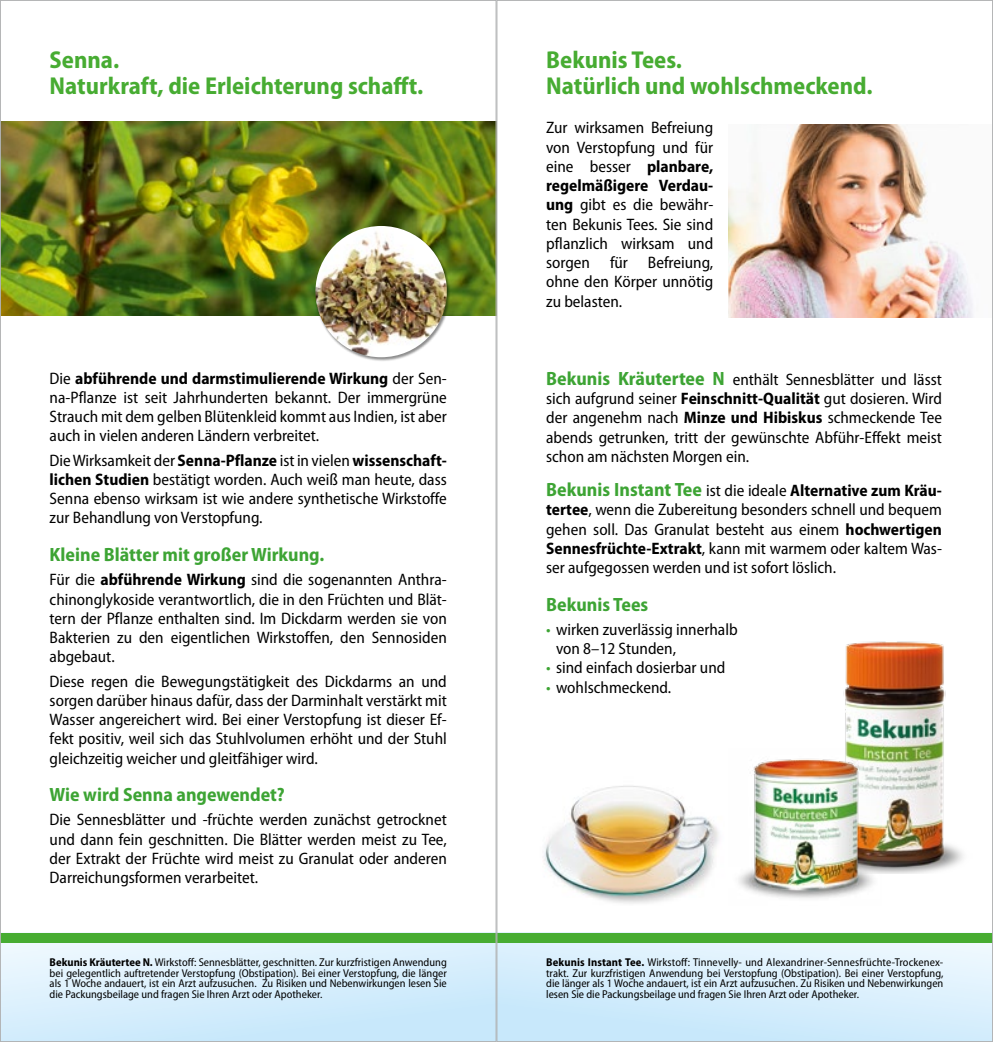
<style>
.page{position:relative;width:993px;height:1042px;background:#fff}
.page>*{position:absolute;margin:0;border:0;box-sizing:border-box;transform-origin:0 0}
.t1{font:700 semi-condensed 24.5px/26.2px "Myriad Pro";color:#47ac32}
.t2{font:700 semi-condensed 19.25px "Myriad Pro";color:#3da434}
.t3{font:semi-condensed 16.62px/19.2px "Myriad Pro";color:#000;text-align:justify}
.t4{font:semi-condensed 11.38px/10.5px "Myriad Pro";color:#000;text-align:justify}
.s1{font-weight:700}
.s2{font-weight:700;font-size:19.25px;color:#3da434}
.s3{color:#3da434}
</style>
<div class="page">
<svg style="left:498px;top:943px;width:492px;height:97px;background:#d7eefc"></svg>
<svg style="left:2px;top:943px;width:492px;height:97px;background:#d7eefc"></svg>
<div style="left:496px;top:933px;width:496px;height:10px;background:#47ac32"></div>
<div style="left:0;top:933px;width:496px;height:10px;background:#47ac32"></div>
<img style="left:543px;top:786px;width:176px;height:118px">
<img style="left:2px;top:122px;width:492px;height:193px">
<img style="left:728px;top:124px;width:245px;height:193px">
<img style="left:843px;top:641px;width:120px;height:232px">
<img style="left:738px;top:748px;width:143px;height:150px">
<div style="left:315px;top:225px;width:136px;height:136px;background:#000;opacity:.45"></div>
<img style="left:315px;top:226px;width:131px;height:131px;border-radius:66px">
<h1 class="t1" style="left:50px;top:47px;width:375px">Senna.<br>Naturkraft, die Erleichterung schafft.</h1>
<h1 class="t1" style="left:546px;top:47px;width:328px">Bekunis Tees.<br>Natürlich und wohlschmeckend.</h1>
<p class="t3" style="left:546px;top:118px;width:169px">Zur wirksamen Befreiung von Verstopfung und für eine besser <span class="s1">planbare, regelmäßigere Verdau&shy;ung</span> gibt es die bewähr&shy;ten Bekunis Tees. Sie sind pflanzlich wirksam und sorgen für Befreiung, ohne den Körper unnötig zu belasten.</p>
<p class="t3" style="left:50px;top:369px;width:398px">Die <span class="s1">abführende und darmstimulierende Wirkung</span> der Sen&shy;na-Pflanze ist seit Jahrhunderten bekannt. Der immergrüne Strauch mit dem gelben Blütenkleid kommt aus Indien, ist aber auch in vielen anderen Ländern verbreitet.</p>
<p class="t3" style="left:50px;top:451px;width:398px">Die Wirksamkeit der <span class="s1">Senna-Pflanze</span> ist in vielen <span class="s1">wissenschaft&shy;lichen Studien</span> bestätigt worden. Auch weiß man heute, dass Senna ebenso wirksam ist wie andere synthetische Wirkstoffe zur Behandlung von Verstopfung.</p>
<p class="t2" style="left:50px;top:544px;width:276px">Kleine Blätter mit großer Wirkung.</p>
<p class="t3" style="left:50px;top:570px;width:398px">Für die <span class="s1">abführende Wirkung</span> sind die sogenannten Anthra&shy;chinonglykoside verantwortlich, die in den Früchten und Blät&shy;tern der Pflanze enthalten sind. Im Dickdarm werden sie von Bakterien zu den eigentlichen Wirkstoffen, den Sennosiden abgebaut.</p>
<p class="t3" style="left:50px;top:672px;width:398px">Diese regen die Bewegungstätigkeit des Dickdarms an und sorgen darüber hinaus dafür, dass der Darminhalt verstärkt mit Wasser angereichert wird. Bei einer Verstopfung ist dieser Ef&shy;fekt positiv, weil sich das Stuhlvolumen erhöht und der Stuhl gleichzeitig weicher und gleitfähiger wird.</p>
<p class="t2" style="left:50px;top:784px;width:237px">Wie wird Senna angewendet?</p>
<p class="t3" style="left:50px;top:810px;width:398px">Die Sennesblätter und -früchte werden zunächst getrocknet und dann fein geschnitten. Die Blätter werden meist zu Tee, der Extrakt der Früchte wird meist zu Granulat oder anderen Darreichungsformen verarbeitet.</p>
<p class="t3" style="left:546px;top:370px;width:397px"><span class="s2">Bekunis Kräutertee N</span> enthält Sennesblätter und lässt sich aufgrund seiner <span class="s1">Feinschnitt-Qualität</span> gut dosieren. Wird der angenehm nach <span class="s1">Minze und Hibiskus</span> schmeckende Tee abends getrunken, tritt der gewünschte Abführ-Effekt meist schon am nächsten Morgen ein.</p>
<p class="t3" style="left:546px;top:481px;width:397px"><span class="s2">Bekunis Instant Tee</span> ist die ideale <span class="s1">Alternative zum Kräu&shy;tertee</span>, wenn die Zubereitung besonders schnell und bequem gehen soll. Das Granulat besteht aus einem <span class="s1">hochwertigen Sennesfrüchte-Extrakt</span>, kann mit warmem oder kaltem Was&shy;ser aufgegossen werden und ist sofort löslich.</p>
<p class="t2" style="left:546px;top:593px;width:104px">Bekunis Tees</p>
<p class="t3" style="left:556px;top:620px;width:183px;text-indent:-10px"><span class="s3">•</span> wirken zuverlässig innerhalb von 8–12 Stunden,</p>
<p class="t3" style="left:546px;top:658px;width:181px"><span class="s3">•</span> sind einfach dosierbar und</p>
<p class="t3" style="left:546px;top:678px;width:127px"><span class="s3">•</span> wohlschmeckend.</p>
<p class="t4" style="left:50px;top:957px;width:398px"><span class="s1">Bekunis Kräutertee N.</span> Wirkstoff: Sennesblätter, geschnitten. Zur kurzfristigen Anwendung bei gelegentlich auftretender Verstopfung (Obstipation). Bei einer Verstopfung, die länger als 1 Woche andauert, ist ein Arzt aufzusuchen. Zu Risiken und Nebenwirkungen lesen Sie die Packungsbeilage und fragen Sie Ihren Arzt oder Apotheker.</p>
<p class="t4" style="left:546px;top:957px;width:398px"><span class="s1">Bekunis Instant Tee.</span> Wirkstoff: Tinnevelly- und Alexandriner-Sennesfrüchte-Trockenex&shy;trakt. Zur kurzfristigen Anwendung bei Verstopfung (Obstipation). Bei einer Verstopfung, die länger als 1 Woche andauert, ist ein Arzt aufzusuchen. Zu Risiken und Nebenwirkungen lesen Sie die Packungsbeilage und fragen Sie Ihren Arzt oder Apotheker.</p>
</div>
